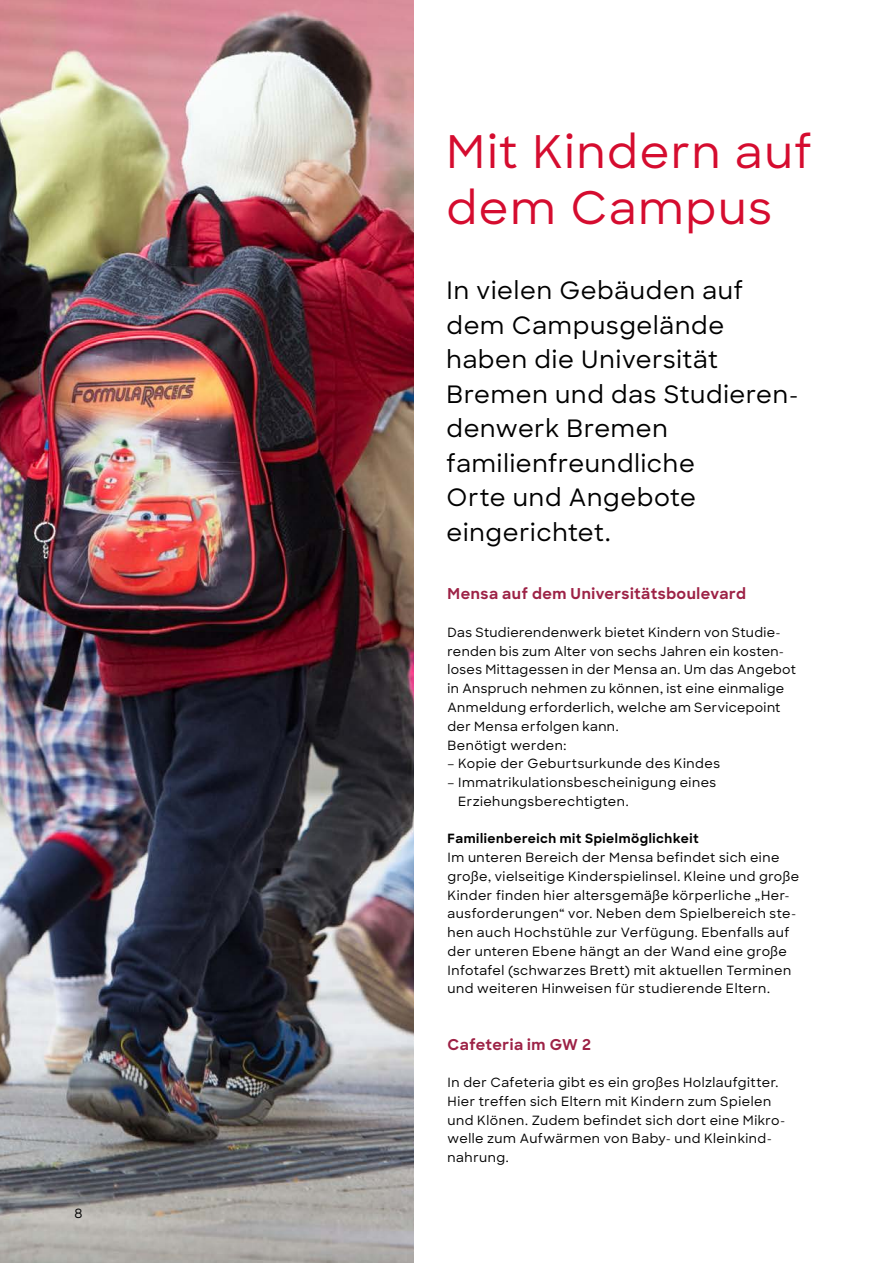
<style>
.page{position:relative;width:893px;height:1263px;background:#fff}
.page>*{position:absolute;margin:0;border:0;box-sizing:border-box;transform-origin:0 0}
.Kapitel_Headline{font:500 45px/56.2px "Sharp Sans";letter-spacing:.04em;color:#d50c2f}
.Headline_und_Einführung{font:500 24px/34.5px "Sharp Sans";letter-spacing:.035em;color:#000}
.Fließtext{font:700 15px "Sharp Sans";letter-spacing:.035em;color:#9d2246}
.Fließtext-2{font:500 12.75px/18.8px "Sharp Sans";letter-spacing:.035em;color:#000}
.Fließtext-3{font:700 12.75px "Sharp Sans";letter-spacing:.04em;color:#000}
</style>
<div class="page">
<img style="left:0;top:0;width:413px;height:1263px">
<hr style="left:892px;top:1040px;width:1px;height:74px;background:#d50c2f">
<hr style="left:892px;top:891px;width:1px;height:75px;background:#d50c2f">
<hr style="left:892px;top:1189px;width:1px;height:74px;background:#d50c2f">
<p class="Fließtext-2" style="left:74px;top:1204px;width:9px">8</p>
<p class="Kapitel_Headline" style="left:446px;top:122px;width:367px">Mit Kindern auf dem Campus</p>
<p class="Headline_und_Einführung" style="left:446px;top:272px;width:353px">In vielen Gebäuden auf dem Campusgelände haben die Universität<br>Bremen und das Studieren&shy;denwerk Bremen familienfreundliche<br>Orte und Angebote eingerichtet.</p>
<p class="Fließtext" style="left:448px;top:583px;width:300px">Mensa auf dem Universitätsboulevard</p>
<p class="Fließtext-2" style="left:448px;top:622px;width:350px">Das Studierendenwerk bietet Kindern von Studie&shy;renden bis zum Alter von sechs Jahren ein kosten&shy;loses Mittagessen in der Mensa an. Um das Angebot in Anspruch nehmen zu können, ist eine einmalige Anmeldung erforderlich, welche am Servicepoint der Mensa erfolgen kann.<br>Benötigt werden:</p>
<p class="Fließtext-2" style="left:448px;top:754px;width:274px">– Kopie der Geburtsurkunde des Kindes</p>
<p class="Fließtext-2" style="left:458px;top:772px;width:260px;text-indent:-11px">– Immatrikulationsbescheinigung eines<br>Erziehungsberechtigten.</p>
<p class="Fließtext-3" style="left:448px;top:829px;width:253px">Familienbereich mit Spielmöglichkeit</p>
<p class="Fließtext-2" style="left:448px;top:847px;width:353px">Im unteren Bereich der Mensa befindet sich eine große, vielseitige Kinderspielinsel. Kleine und große Kinder finden hier altersgemäße körperliche „Her&shy;ausforderungen“ vor. Neben dem Spielbereich ste&shy;hen auch Hochstühle zur Verfügung. Ebenfalls auf der unteren Ebene hängt an der Wand eine große Infotafel (schwarzes Brett) mit aktuellen Terminen und weiteren Hinweisen für studierende Eltern.</p>
<p class="Fließtext" style="left:448px;top:1033px;width:145px">Cafeteria im GW 2</p>
<p class="Fließtext-2" style="left:448px;top:1072px;width:339px">In der Cafeteria gibt es ein großes Holzlaufgitter.<br>Hier treffen sich Eltern mit Kindern zum Spielen und Klönen. Zudem befindet sich dort eine Mikro&shy;welle zum Aufwärmen von Baby- und Kleinkind&shy;nahrung.</p>
</div>
